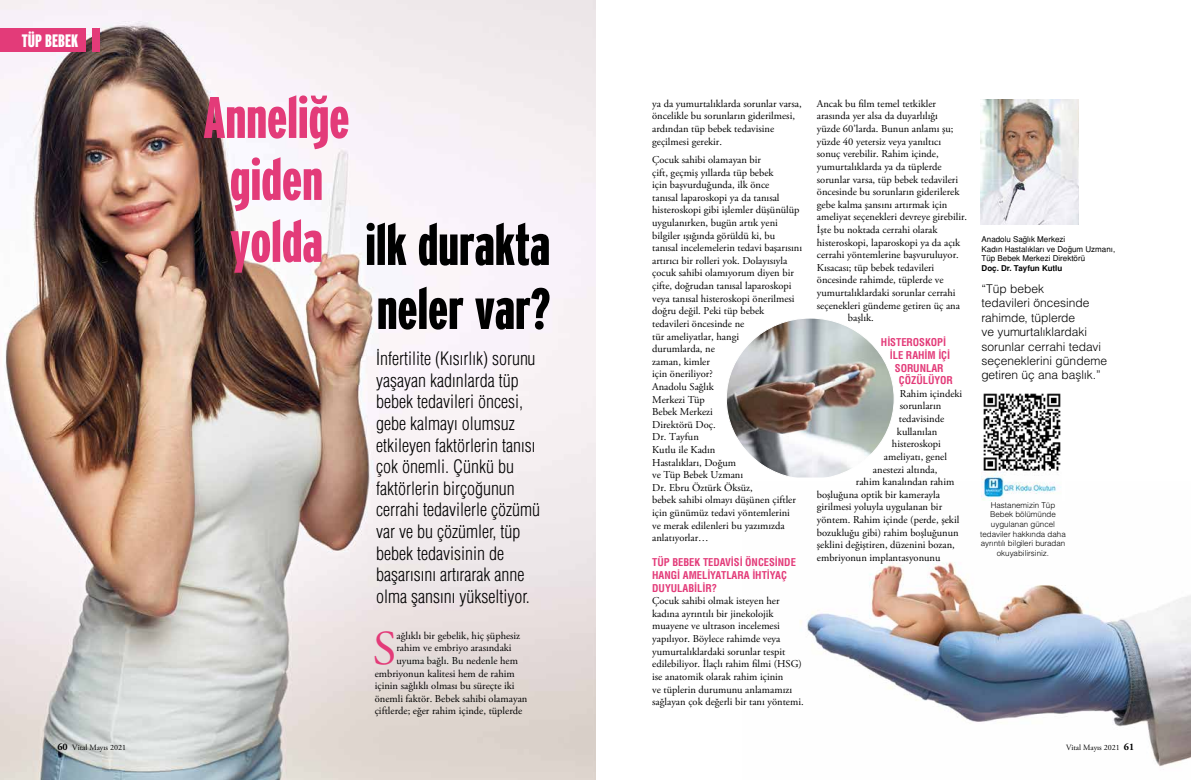
<style>
.page{position:relative;width:1191px;height:780px;background:#fff}
.page>*{position:absolute;margin:0;border:0;box-sizing:border-box;transform-origin:0 0}
.t1{font:900 extra-condensed 58.5px/61.9px "Interstate";color:#e33b79;text-align:center}
.t2{font:900 extra-condensed 58px/64px "Interstate";color:#000}
.t3{font:48.5px "Adobe Garamond Pro";color:#e33b79}
.t4{font:18px/21.6px "Helvetica Condensed Light Tr";color:#000}
.t5{font:900 extra-condensed 18px "Interstate";color:#fff}
.t6{font:12px/14.4px "Helvetica Light Normal Tr";color:#000}
.t7{font:10.5px/12.6px "Adobe Garamond Pro";color:#000}
.t8{font:10.5px/12.6px "Helvetica Cond Bold Tr";color:#e33b79}
.t9{font:8px/9.6px "Helvetica Light Normal Tr";color:#000;text-align:center}
.t10{font:8px/9.6px "Helvetica Normal Tr";color:#000}
.t11{font:8px "Adobe Garamond Pro";color:#000}
.t12{font:700 8px "Helvetica Tr";color:#000}
.s1{font-weight:700;font-size:10px}
</style>
<div class="page">
<img style="left:800px;top:500px;width:391px;height:267px">
<img style="left:0;top:0;width:595px;height:780px">
<img style="left:980px;top:99px;width:98px;height:125px">
<img style="left:728px;top:319px;width:164px;height:158px">
<img style="left:983px;top:393px;width:78px;height:78px">
<img style="left:981px;top:471px;width:80px;height:29px">
<div style="left:0;top:28px;width:86px;height:24px;background:#e33b79"></div>
<div style="left:92px;top:28px;width:8px;height:24px;background:#e33b79"></div>
<h3 class="t5" style="left:22px;top:30px;width:58px">TÜP BEBEK</h3>
<h1 class="t1" style="left:203px;top:86px;width:148px">Anneliğe giden yolda</h1>
<h2 class="t2" style="left:365px;top:212px;width:186px">ilk durakta neler var?</h2>
<p class="t4" style="left:376px;top:347px;width:165px">İnfertilite (Kısırlık) sorunu yaşayan kadınlarda tüp bebek tedavileri öncesi, gebe kalmayı olumsuz etkileyen faktörlerin tanısı çok önemli. Çünkü bu faktörlerin birçoğunun cerrahi tedavilerle çözümü var ve bu çözümler, tüp bebek tedavisinin de başarısını artırarak anne olma şansını yükseltiyor.</p>
<h3 class="t3" style="left:373px;top:619px;width:25px">S</h3>
<p class="t7" style="left:396px;top:629px;width:125px">ağlıklı bir gebelik, hiç şüphesiz</p>
<p class="t7" style="left:396px;top:642px;width:117px">rahim ve embriyo arasındaki</p>
<p class="t7" style="left:396px;top:654px;width:123px">uyuma bağlı. Bu nedenle hem</p>
<p class="t7" style="left:375px;top:667px;width:141px">embriyonun kalitesi hem de rahim</p>
<p class="t7" style="left:375px;top:679px;width:141px">içinin sağlıklı olması bu süreçte iki</p>
<p class="t7" style="left:375px;top:692px;width:154px">önemli faktör. Bebek sahibi olamayan</p>
<p class="t7" style="left:375px;top:705px;width:149px">çiftlerde; eğer rahim içinde, tüplerde</p>
<p class="t7" style="left:652px;top:98px;width:151px">ya da yumurtalıklarda sorunlar varsa, öncelikle bu sorunların giderilmesi, ardından tüp bebek tedavisine geçilmesi gerekir.</p>
<p class="t7" style="left:652px;top:154px;width:151px">Çocuk sahibi olamayan bir<br>çift, geçmiş yıllarda tüp bebek<br>için başvurduğunda, ilk önce<br>tanısal laparoskopi ya da tanısal histeroskopi gibi işlemler düşünülüp uygulanırken, bugün artık yeni bilgiler ışığında görüldü ki, bu tanısal incelemelerin tedavi başarısını artırıcı bir rolleri yok. Dolayısıyla çocuk sahibi olamıyorum diyen bir çifte, doğrudan tanısal laparoskopi veya tanısal histeroskopi önerilmesi doğru değil. Peki tüp bebek tedavileri öncesinde ne<br>tür ameliyatlar, hangi<br>durumlarda, ne<br>zaman, kimler<br>için öneriliyor?<br>Anadolu Sağlık<br>Merkezi Tüp<br>Bebek Merkezi<br>Direktörü Doç.<br>Dr. Tayfun<br>Kutlu ile Kadın<br>Hastalıkları, Doğum<br>ve Tüp Bebek Uzmanı<br>Dr. Ebru Öztürk Öksüz,<br>bebek sahibi olmayı düşünen çiftler için günümüz tedavi yöntemlerini<br>ve merak edilenleri bu yazımızda anlatıyorlar…</p>
<p class="t8" style="left:652px;top:556px;width:145px">TÜP BEBEK TEDAVİSİ ÖNCESİNDE<br>HANGİ AMELİYATLARA İHTİYAÇ<br>DUYULABİLİR?</p>
<p class="t7" style="left:652px;top:595px;width:153px">Çocuk sahibi olmak isteyen her kadına ayrıntılı bir jinekolojik muayene ve ultrason incelemesi yapılıyor. Böylece rahimde veya yumurtalıklardaki sorunlar tespit edilebiliyor. İlaçlı rahim filmi (HSG) ise anatomik olarak rahim içinin<br>ve tüplerin durumunu anlamamızı sağlayan çok değerli bir tanı yöntemi.</p>
<p class="t7" style="left:817px;top:98px;width:121px">Ancak bu film temel tetkikler</p>
<p class="t7" style="left:817px;top:110px;width:122px">arasında yer alsa da duyarlılığı</p>
<p class="t7" style="left:817px;top:123px;width:138px">yüzde 60’larda. Bunun anlamı şu;</p>
<p class="t7" style="left:817px;top:135px;width:126px">yüzde 40 yetersiz veya yanıltıcı</p>
<p class="t7" style="left:817px;top:148px;width:123px">sonuç verebilir. Rahim içinde,</p>
<p class="t7" style="left:817px;top:161px;width:126px">yumurtalıklarda ya da tüplerde</p>
<p class="t7" style="left:817px;top:173px;width:143px">sorunlar varsa, tüp bebek tedavileri</p>
<p class="t7" style="left:817px;top:186px;width:144px">öncesinde bu sorunların giderilerek</p>
<p class="t7" style="left:817px;top:198px;width:132px">gebe kalma şansını artırmak için</p>
<p class="t7" style="left:817px;top:211px;width:152px">ameliyat seçenekleri devreye girebilir.</p>
<p class="t7" style="left:817px;top:224px;width:122px">İşte bu noktada cerrahi olarak</p>
<p class="t7" style="left:817px;top:236px;width:145px">histeroskopi, laparoskopi ya da açık</p>
<p class="t7" style="left:817px;top:249px;width:143px">cerrahi yöntemlerine başvuruluyor.</p>
<p class="t7" style="left:817px;top:261px;width:119px">Kısacası; tüp bebek tedavileri</p>
<p class="t7" style="left:817px;top:274px;width:128px">öncesinde rahimde, tüplerde ve</p>
<p class="t7" style="left:817px;top:287px;width:140px">yumurtalıklardaki sorunlar cerrahi</p>
<p class="t7" style="left:817px;top:299px;width:145px">seçenekleri gündeme getiren üç ana</p>
<p class="t7" style="left:848px;top:312px;width:27px">başlık.</p>
<p class="t8" style="left:881px;top:336px;width:67px">HİSTEROSKOPİ</p>
<p class="t8" style="left:890px;top:349px;width:62px">İLE RAHİM İÇİ</p>
<p class="t8" style="left:895px;top:361px;width:50px">SORUNLAR</p>
<p class="t8" style="left:899px;top:374px;width:55px">ÇÖZÜLÜYOR</p>
<p class="t7" style="left:900px;top:387px;width:64px">Rahim içindeki</p>
<p class="t7" style="left:900px;top:400px;width:43px">sorunların</p>
<p class="t7" style="left:899px;top:413px;width:47px">tedavisinde</p>
<p class="t7" style="left:897px;top:425px;width:42px">kullanılan</p>
<p class="t7" style="left:892px;top:438px;width:51px">histeroskopi</p>
<p class="t7" style="left:884px;top:450px;width:65px">ameliyatı, genel</p>
<p class="t7" style="left:873px;top:463px;width:66px">anestezi altında,</p>
<p class="t7" style="left:856px;top:476px;width:100px">rahim kanalından rahim</p>
<p class="t7" style="left:817px;top:488px;width:125px">boşluğuna optik bir kamerayla</p>
<p class="t7" style="left:817px;top:501px;width:127px">girilmesi yoluyla uygulanan bir</p>
<p class="t7" style="left:817px;top:513px;width:144px">yöntem. Rahim içinde (perde, şekil</p>
<p class="t7" style="left:817px;top:526px;width:143px">bozukluğu gibi) rahim boşluğunun</p>
<p class="t7" style="left:817px;top:539px;width:139px">şeklini değiştiren, düzenini bozan,</p>
<p class="t7" style="left:817px;top:551px;width:125px">embriyonun implantasyonunu</p>
<p class="t10" style="left:981px;top:234px;width:135px">Anadolu Sağlık Merkezi<br>Kadın Hastalıkları ve Doğum Uzmanı,<br>Tüp Bebek Merkezi Direktörü</p>
<p class="t12" style="left:981px;top:263px;width:82px">Doç. Dr. Tayfun Kutlu</p>
<p class="t6" style="left:981px;top:281px;width:127px">“Tüp bebek<br>tedavileri öncesinde rahimde, tüplerde<br>ve yumurtalıklardaki sorunlar cerrahi tedavi seçeneklerini gündeme getiren üç ana başlık.”</p>
<p class="t9" style="left:980px;top:500px;width:87px">Hastanemizin Tüp<br>Bebek bölümünde uygulanan güncel tedaviler hakkında daha ayrıntılı bilgileri buradan okuyabilirsiniz.</p>
<p class="t11" style="left:57px;top:743px;width:70px"><span class="s1">60</span> Vital Mayıs 2021</p>
<p class="t11" style="left:1066px;top:743px;width:70px">Vital Mayıs 2021 <span class="s1">61</span></p>
</div>
